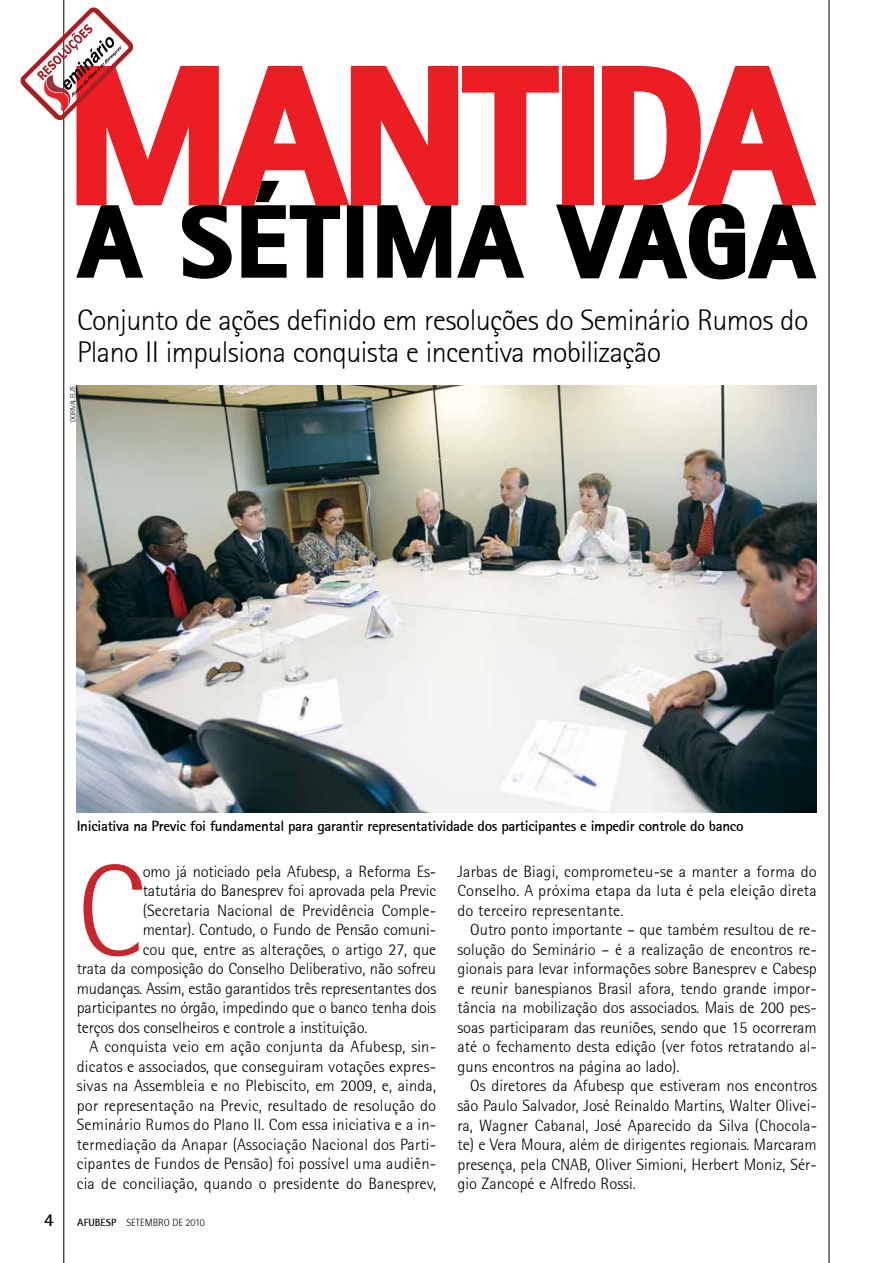
<style>
.page{position:relative;width:893px;height:1263px;background:#fff}
.page>*{position:absolute;margin:0;border:0;box-sizing:border-box;transform-origin:0 0}
.t1{font:300 129.6px "Rotis Semi Sans 45";color:#c9252c}
.t2{font:300 30px/31.5px "Rotis Sans Serif 45";letter-spacing:-.02em;color:#000}
.t3{font:700 18px "Rotis Sans Serif 65";color:#000}
.t4{font:300 16.5px/19.5px "Rotis Semi Sans 45";color:#000;text-align:justify}
.t5{font:700 15px "Rotis Sans Serif 65";letter-spacing:-.02em;color:#000}
.t6{font:300 10.5px "Rotis Sans Serif 45";color:#000}
.t7{font:300 7.5px "Rotis Sans Serif 45";letter-spacing:-.05em;color:#000}
.s1{font-family:"Rotis Sans Serif 65";font-weight:700}
</style>
<div class="page">
<hr style="left:64px;top:0;width:1px;height:1263px;background:#000">
<hr style="left:829px;top:0;width:1px;height:1263px;background:#000">
<img style="left:77px;top:385px;width:739px;height:427px">
<svg style="left:20px;top:7px;width:796px;height:272px"></svg>
<h2 class="t2" style="left:77px;top:304px;width:733px">Conjunto de ações definido em resoluções do Seminário Rumos do<br>Plano II impulsiona conquista e incentiva mobilização</h2>
<p class="t7" style="left:69px;top:422px;width:38px;rotate:-90deg">dorival elze</p>
<p class="t5" style="left:77px;top:816px;width:668px">Iniciativa na Previc foi fundamental para garantir representatividade dos participantes e impedir controle do banco</p>
<h1 class="t1" style="left:77px;top:837px;width:69px">C</h1>
<p class="t4" style="left:143px;top:861px;width:295px">omo já noticiado pela Afubesp, a Reforma Es-</p>
<p class="t4" style="left:143px;top:881px;width:295px">tatutária do Banesprev foi aprovada pela Previc</p>
<p class="t4" style="left:143px;top:900px;width:295px">(Secretaria Nacional de Previdência Comple-</p>
<p class="t4" style="left:143px;top:920px;width:295px">mentar). Contudo, o Fundo de Pensão comuni-</p>
<p class="t4" style="left:143px;top:939px;width:295px">cou que, entre as alterações, o artigo 27, que</p>
<p class="t4" style="left:77px;top:959px;width:361px">trata da composição do Conselho Deliberativo, não sofreu</p>
<p class="t4" style="left:77px;top:978px;width:361px">mudanças. Assim, estão garantidos três representantes dos</p>
<p class="t4" style="left:77px;top:998px;width:361px">participantes no órgão, impedindo que o banco tenha dois</p>
<p class="t4" style="left:77px;top:1017px;width:292px">terços dos conselheiros e controle a instituição.</p>
<p class="t4" style="left:90px;top:1037px;width:348px">A conquista veio em ação conjunta da Afubesp, sin-</p>
<p class="t4" style="left:77px;top:1056px;width:361px">dicatos e associados, que conseguiram votações expres-</p>
<p class="t4" style="left:77px;top:1076px;width:361px">sivas na Assembleia e no Plebiscito, em 2009, e, ainda,</p>
<p class="t4" style="left:77px;top:1095px;width:361px">por representação na Previc, resultado de resolução do</p>
<p class="t4" style="left:77px;top:1115px;width:361px">Seminário Rumos do Plano II. Com essa iniciativa e a in-</p>
<p class="t4" style="left:77px;top:1134px;width:361px">termediação da Anapar (Associação Nacional dos Parti-</p>
<p class="t4" style="left:77px;top:1154px;width:361px">cipantes de Fundos de Pensão) foi possível uma audiên-</p>
<p class="t4" style="left:77px;top:1173px;width:361px">cia de conciliação, quando o presidente do Banesprev,</p>
<p class="t3" style="left:44px;top:1208px;width:11px">4</p>
<p class="t6" style="left:77px;top:1216px;width:129px"><span class="s1">Afubesp</span> setembro de 2010</p>
<p class="t4" style="left:457px;top:861px;width:361px">Jarbas de Biagi, comprometeu-se a manter a forma do Conselho. A próxima etapa da luta é pela eleição direta do terceiro representante.</p>
<p class="t4" style="left:457px;top:920px;width:361px;text-indent:13px">Outro ponto importante – que também resultou de re&shy;solução do Seminário – é a realização de encontros re&shy;gionais para levar informações sobre Banesprev e Cabesp e reunir banespianos Brasil afora, tendo grande impor&shy;tância na mobilização dos associados. Mais de 200 pes&shy;soas participaram das reuniões, sendo que 15 ocorreram até o fechamento desta edição (ver fotos retratando al&shy;guns encontros na página ao lado).</p>
<p class="t4" style="left:457px;top:1076px;width:361px;text-indent:13px">Os diretores da Afubesp que estiveram nos encontros são Paulo Salvador, José Reinaldo Martins, Walter Olivei&shy;ra, Wagner Cabanal, José Aparecido da Silva (Chocola&shy;te) e Vera Moura, além de dirigentes regionais. Marcaram presença, pela CNAB, Oliver Simioni, Herbert Moniz, Sér&shy;gio Zancopé e Alfredo Rossi.</p>
</div>
